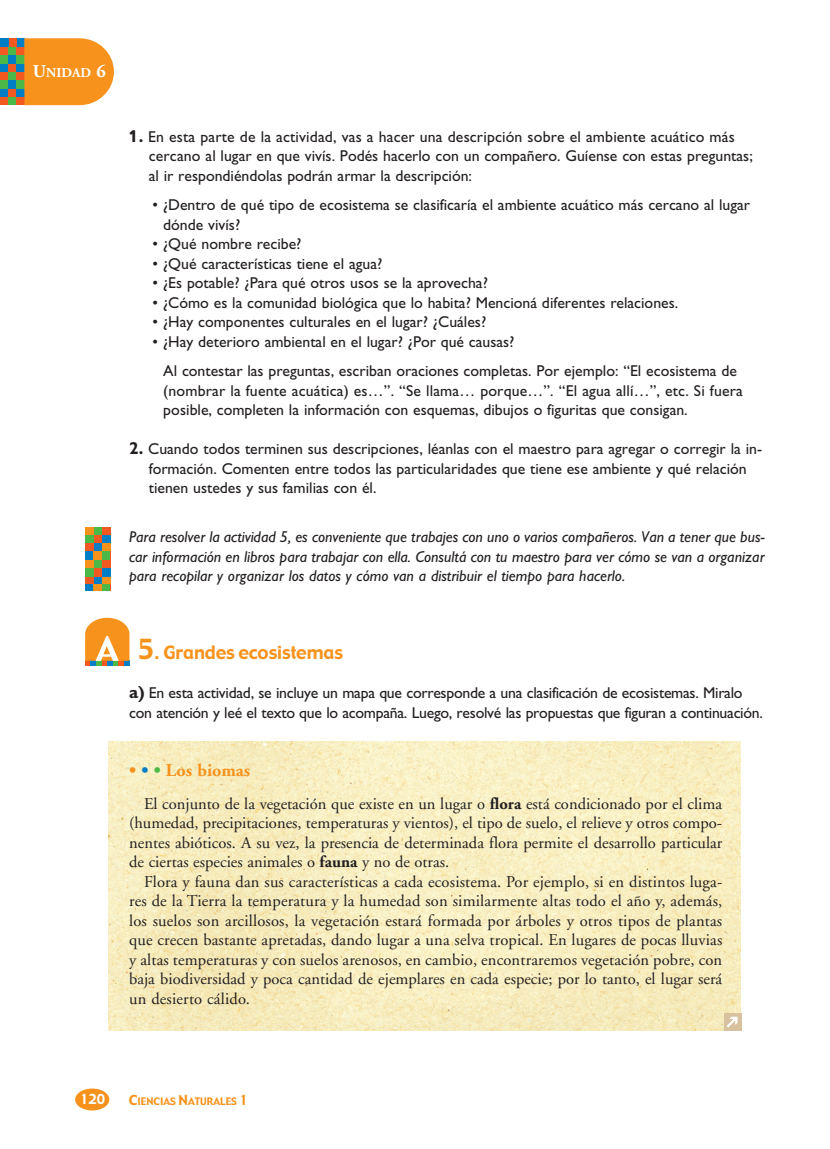
<style>
.page{position:relative;width:830px;height:1149px;background:#fff}
.page>*{position:absolute;margin:0;border:0;box-sizing:border-box;transform-origin:0 0}
.t1{font:18px "Gadget";letter-spacing:-.005em;color:#f7931d}
.t2{font:700 18px "Adobe Garamond";color:#f7931d}
.t3{font:16.5px/19.5px "Adobe Garamond";color:#231f20;text-align:justify}
.t4{font:15.75px/19.5px "Santi Gill Sans";color:#231f20}
.t5{font:italic 15.75px/19.5px "Santi Gill Sans";color:#231f20;text-align:justify}
.t6{font:15.75px/19.5px "Santi Gill Sans";letter-spacing:-.02em;color:#231f20}
.t7{font:700 13.5px "Adobe Garamond";color:#fff}
.t8{font:13.5px "Gadget";color:#fff}
.t9{font:10.2px "Gadget";color:#f7931d}
.s1{font-size:18px}
.s2{font-weight:700;font-size:17.25px}
.s3{font-size:27px}
.s4{color:#007ec5}
.s5{color:#4cb848}
.s6{font-weight:700}
.s7{font-size:13.5px}
</style>
<div class="page">
<img style="left:109px;top:741px;width:631px;height:288px">
<div style="left:75px;top:1088px;width:34px;height:22px;background:#f7931d;border-radius:50%"></div>
<svg style="left:85px;top:617px;width:44px;height:48px"></svg>
<div style="left:102px;top:543px;width:8px;height:8px;background:#f7931d"></div>
<div style="left:94px;top:543px;width:8px;height:8px;background:#007ec5"></div>
<div style="left:85px;top:543px;width:9px;height:8px;background:#f15921"></div>
<div style="left:102px;top:534px;width:8px;height:9px;background:#007ec5"></div>
<div style="left:94px;top:534px;width:8px;height:9px;background:#f15921"></div>
<div style="left:85px;top:534px;width:9px;height:9px;background:#4cb848"></div>
<div style="left:102px;top:527px;width:8px;height:7px;background:#f15921"></div>
<div style="left:94px;top:527px;width:8px;height:7px;background:#4cb848"></div>
<div style="left:85px;top:527px;width:9px;height:7px;background:#f7931d"></div>
<div style="left:102px;top:576px;width:8px;height:8px;background:#f7931d"></div>
<div style="left:94px;top:576px;width:8px;height:8px;background:#007ec5"></div>
<div style="left:85px;top:576px;width:9px;height:8px;background:#f15921"></div>
<div style="left:102px;top:568px;width:8px;height:8px;background:#007ec5"></div>
<div style="left:94px;top:568px;width:8px;height:8px;background:#f15921"></div>
<div style="left:85px;top:568px;width:9px;height:8px;background:#4cb848"></div>
<div style="left:102px;top:559px;width:8px;height:9px;background:#f15921"></div>
<div style="left:94px;top:559px;width:8px;height:9px;background:#4cb848"></div>
<div style="left:85px;top:559px;width:9px;height:9px;background:#f7931d"></div>
<div style="left:85px;top:551px;width:8px;height:8px;background:#007ec5"></div>
<div style="left:93px;top:551px;width:9px;height:8px;background:#f7931d"></div>
<div style="left:102px;top:551px;width:8px;height:8px;background:#4cb848"></div>
<div style="left:85px;top:584px;width:8px;height:6px;background:#007ec5"></div>
<div style="left:93px;top:584px;width:9px;height:6px;background:#f7931d"></div>
<div style="left:102px;top:584px;width:8px;height:6px;background:#4cb848"></div>
<svg style="left:110px;top:527px;width:1px;height:63px"></svg>
<div style="left:723px;top:1012px;width:17px;height:17px;background:#d7c19f"></div>
<svg style="left:727px;top:1016px;width:10px;height:10px"></svg>
<div style="left:0;top:97px;width:8px;height:8px;background:#f15921"></div>
<div style="left:8px;top:97px;width:9px;height:8px;background:#4cb848"></div>
<div style="left:17px;top:97px;width:8px;height:8px;background:#f15921"></div>
<div style="left:0;top:88px;width:8px;height:9px;background:#007ec5"></div>
<div style="left:8px;top:88px;width:9px;height:9px;background:#f15921"></div>
<div style="left:17px;top:88px;width:8px;height:9px;background:#007ec5"></div>
<div style="left:0;top:80px;width:8px;height:8px;background:#4cb848"></div>
<div style="left:8px;top:80px;width:9px;height:8px;background:#007ec5"></div>
<div style="left:17px;top:80px;width:8px;height:8px;background:#4cb848"></div>
<div style="left:0;top:72px;width:8px;height:8px;background:#f15921"></div>
<div style="left:8px;top:72px;width:9px;height:8px;background:#4cb848"></div>
<div style="left:17px;top:72px;width:8px;height:8px;background:#f15921"></div>
<div style="left:0;top:63px;width:8px;height:9px;background:#007ec5"></div>
<div style="left:8px;top:63px;width:9px;height:9px;background:#f15921"></div>
<div style="left:17px;top:63px;width:8px;height:9px;background:#007ec5"></div>
<div style="left:0;top:55px;width:8px;height:8px;background:#4cb848"></div>
<div style="left:8px;top:55px;width:9px;height:8px;background:#007ec5"></div>
<div style="left:17px;top:55px;width:8px;height:8px;background:#4cb848"></div>
<div style="left:0;top:47px;width:8px;height:8px;background:#f15921"></div>
<div style="left:8px;top:47px;width:9px;height:8px;background:#4cb848"></div>
<div style="left:17px;top:47px;width:8px;height:8px;background:#f15921"></div>
<div style="left:17px;top:38px;width:8px;height:9px;background:#007ec5"></div>
<div style="left:8px;top:38px;width:9px;height:9px;background:#f15921"></div>
<div style="left:0;top:38px;width:8px;height:9px;background:#007ec5"></div>
<svg style="left:24px;top:38px;width:90px;height:67px;background:#f79c30"></svg>
<p class="t7" style="left:33px;top:67px;width:74px"><span class="s1">U</span>NIDAD <span class="s1">6</span></p>
<p class="t4" style="left:149px;top:128px;width:605px;text-indent:-20px"><span class="s2">1.</span> En esta parte de la actividad, vas a hacer una descripción sobre el ambiente acuático más cercano al lugar en que vivís. Podés hacerlo con un compañero. Guíense con estas preguntas; al ir respondiéndolas podrán armar la descripción:</p>
<p class="t4" style="left:163px;top:197px;width:588px;text-indent:-11px">• ¿Dentro de qué tipo de ecosistema se clasificaría el ambiente acuático más cercano al lugar dónde vivís?</p>
<p class="t4" style="left:152px;top:236px;width:150px">• ¿Qué nombre recibe?</p>
<p class="t4" style="left:152px;top:255px;width:231px">• ¿Qué características tiene el agua?</p>
<p class="t4" style="left:152px;top:275px;width:336px">• ¿Es potable? ¿Para qué otros usos se la aprovecha?</p>
<p class="t4" style="left:152px;top:294px;width:527px">• ¿Cómo es la comunidad biológica que lo habita? Mencioná diferentes relaciones.</p>
<p class="t4" style="left:152px;top:314px;width:335px">• ¿Hay componentes culturales en el lugar? ¿Cuáles?</p>
<p class="t4" style="left:163px;top:328px;width:575px;line-height:29.2px;text-indent:-11px">• ¿Hay deterioro ambiental en el lugar? ¿Por qué causas?<br>Al contestar las preguntas, escriban oraciones completas. Por ejemplo: “El ecosistema de</p>
<p class="t4" style="left:163px;top:382px;width:581px">(nombrar la fuente acuática) es…”. “Se llama… porque…”. “El agua allí…”, etc. Si fuera posible, completen la información con esquemas, dibujos o figuritas que consigan.</p>
<p class="t4" style="left:149px;top:440px;width:614px;text-indent:-20px"><span class="s2">2.</span> Cuando todos terminen sus descripciones, léanlas con el maestro para agregar o corregir la in&shy;formación. Comenten entre todos las particularidades que tiene ese ambiente y qué relación tienen ustedes y sus familias con él.</p>
<p class="t5" style="left:129px;top:528px;width:636px">Para resolver la actividad 5, es conveniente que trabajes con uno o varios compañeros. Van a tener que bus&shy;car información en libros para trabajar con ella. Consultá con tu maestro para ver cómo se van a organizar para recopilar y organizar los datos y cómo van a distribuir el tiempo para hacerlo.</p>
<p class="t1" style="left:138px;top:642px;width:207px"><span class="s3">5</span>. Grandes ecosistemas</p>
<p class="t6" style="left:129px;top:684px;width:635px"><span class="s2">a)</span> En esta actividad, se incluye un mapa que corresponde a una clasificación de ecosistemas. Miralo con atención y leé el texto que lo acompaña. Luego, resolvé las propuestas que figuran a continuación.</p>
<p class="t2" style="left:129px;top:763px;width:123px">• <span class="s4">•</span> <span class="s5">•</span> Los biomas</p>
<p class="t3" style="left:129px;top:794px;width:594px;text-indent:15px">El conjunto de la vegetación que existe en un lugar o <span class="s6">flora</span> está condicionado por el clima (humedad, precipitaciones, temperaturas y vientos), el tipo de suelo, el relieve y otros compo&shy;nentes abióticos. A su vez, la presencia de determinada flora permite el desarrollo particular de ciertas especies animales o <span class="s6">fauna</span> y no de otras.</p>
<p class="t3" style="left:129px;top:872px;width:594px;text-indent:15px">Flora y fauna dan sus características a cada ecosistema. Por ejemplo, si en distintos luga&shy;res de la Tierra la temperatura y la humedad son similarmente altas todo el año y, además, los suelos son arcillosos, la vegetación estará formada por árboles y otros tipos de plantas que crecen bastante apretadas, dando lugar a una selva tropical. En lugares de pocas lluvias y altas temperaturas y con suelos arenosos, en cambio, encontraremos vegetación pobre, con baja biodiversidad y poca cantidad de ejemplares en cada especie; por lo tanto, el lugar será un desierto cálido.</p>
<p class="t8" style="left:80px;top:1091px;width:27px">120</p>
<p class="t9" style="left:129px;top:1095px;width:121px"><span class="s7">C</span>IENCIAS <span class="s7">N</span>ATURALES <span class="s7">1</span></p>
</div>
